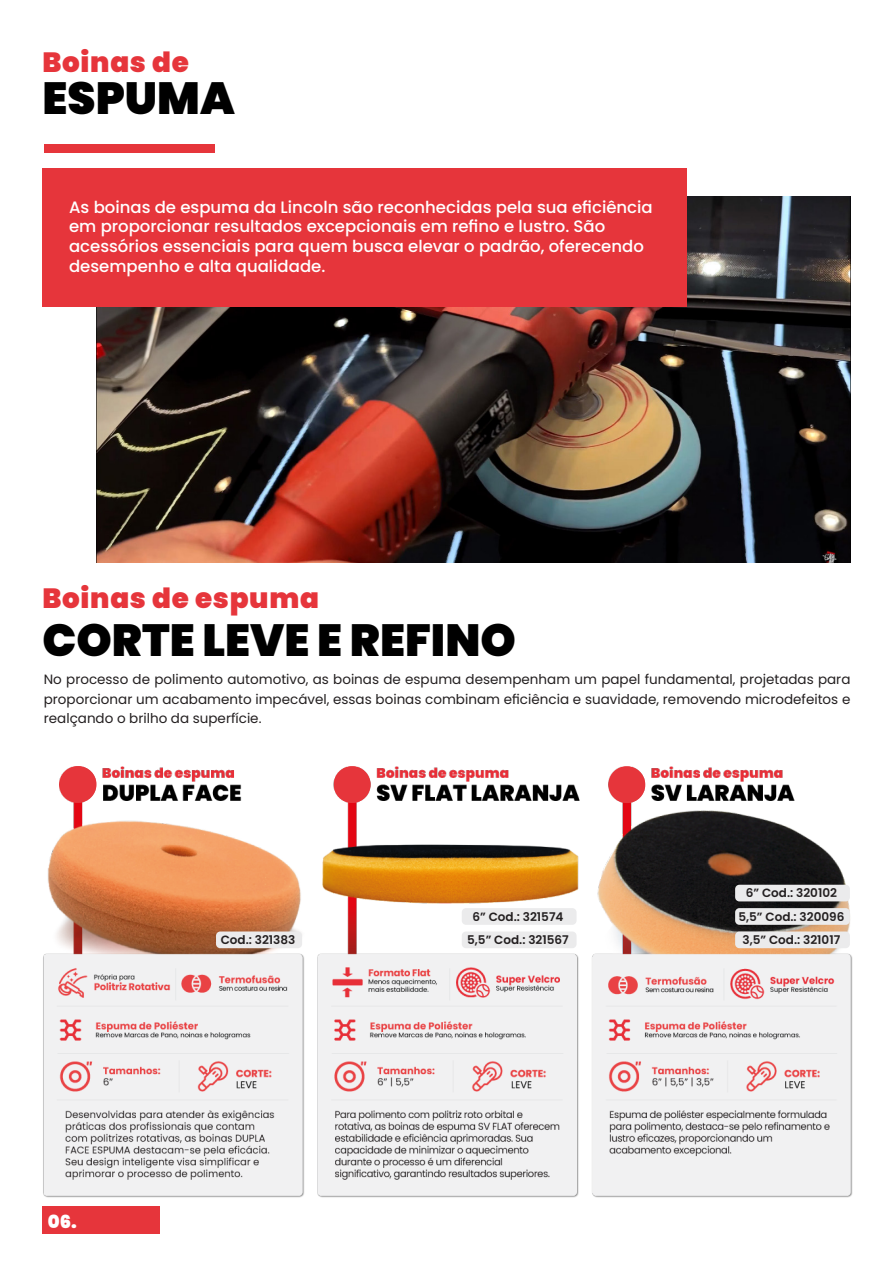
<style>
.page{position:relative;width:893px;height:1263px;background:#fff}
.page>*{position:absolute;margin:0;border:0;box-sizing:border-box;transform-origin:0 0}
.Estilo_Titulo_H2{font:900 45px "Poppins";color:#000}
.Estilo_Titulo_H3{font:900 27.75px "Poppins";letter-spacing:.025em;color:#e6353b}
.t1{font:900 18px "Poppins";color:#fff}
.t2{font:500 16.5px/19.8px "Poppins";color:#fff}
.t3{font:13.5px/19.5px "Poppins";color:#231f20;text-align:justify}
.Produto{font:600 12px "Poppins";color:#231f20}
</style>
<div class="page">
<div style="left:43px;top:1206px;width:117px;height:28px;background:#e6353b"></div>
<div style="left:45px;top:144px;width:170px;height:9px;background:#e6353b"></div>
<img style="left:96px;top:197px;width:754px;height:365px">
<div style="left:43px;top:168px;width:644px;height:139px;background:#e6353b"></div>
<img style="left:43px;top:766px;width:810px;height:432px">
<div style="left:60px;top:766px;width:37px;height:37px;background:#e6353b;border-radius:50%"></div>
<div style="left:334px;top:766px;width:36px;height:37px;background:#e6353b;border-radius:50%"></div>
<div style="left:609px;top:766px;width:36px;height:37px;background:#e6353b;border-radius:50%"></div>
<div style="left:216px;top:931px;width:86px;height:17px;background:#ebebec;border-radius:4px"></div>
<div style="left:462px;top:908px;width:115px;height:17px;background:#ebebec;border-radius:4px"></div>
<div style="left:462px;top:931px;width:115px;height:17px;background:#ebebec;border-radius:4px"></div>
<div style="left:735px;top:885px;width:115px;height:16px;background:#ebebec;border-radius:4px"></div>
<div style="left:735px;top:908px;width:115px;height:17px;background:#ebebec;border-radius:4px"></div>
<div style="left:735px;top:931px;width:115px;height:17px;background:#ebebec;border-radius:4px"></div>
<p class="Estilo_Titulo_H3" style="left:43px;top:46px;width:148px">Boinas de</p>
<p class="Estilo_Titulo_H2" style="left:43px;top:72px;width:194px">ESPUMA</p>
<p class="t2" style="left:69px;top:197px;width:585px">As boinas de espuma da Lincoln são reconhecidas pela sua eficiência em proporcionar resultados excepcionais em refino e lustro. São acessórios essenciais para quem busca elevar o padrão, oferecendo desempenho e alta qualidade.</p>
<p class="Estilo_Titulo_H3" style="left:43px;top:582px;width:278px">Boinas de espuma</p>
<p class="Estilo_Titulo_H2" style="left:43px;top:614px;width:475px">CORTE LEVE E REFINO</p>
<p class="t3" style="left:44px;top:670px;width:808px">No processo de polimento automotivo, as boinas de espuma desempenham um papel fundamental, projetadas para proporcionar um acabamento impecável, essas boinas combinam eficiência e suavidade, removendo microdefeitos e realçando o brilho da superfície.</p>
<h3 class="t1" style="left:48px;top:1211px;width:31px">06.</h3>
<p class="Produto" style="left:221px;top:933px;width:76px">Cod.: 321383</p>
<p class="Produto" style="left:472px;top:909px;width:93px">6” Cod.: 321574</p>
<p class="Produto" style="left:467px;top:933px;width:103px">5,5” Cod.: 321567</p>
<p class="Produto" style="left:746px;top:886px;width:93px">6” Cod.: 320102</p>
<p class="Produto" style="left:738px;top:909px;width:107px">5,5” Cod.: 320096</p>
<p class="Produto" style="left:742px;top:933px;width:99px">3,5” Cod.: 321017</p>
</div>
